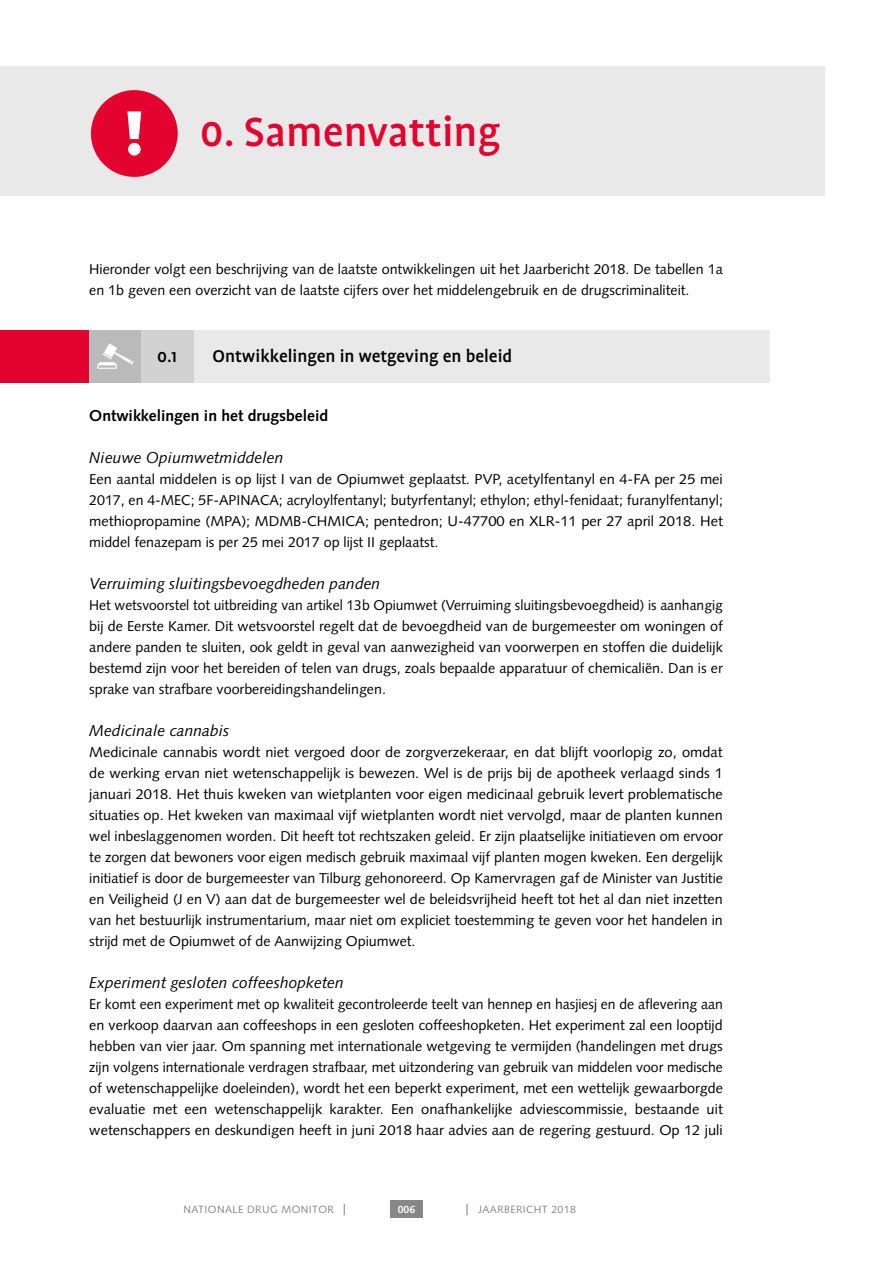
<style>
.page{position:relative;width:893px;height:1263px;background:#fff}
.page>*{position:absolute;margin:0;border:0;box-sizing:border-box;transform-origin:0 0}
.t1{font:500 46.5px "Profile OT";color:#e4032e}
.t2{font:500 19.5px "Profile OT";color:#000}
.t3{font:italic 15.75px "Syntax LT Std";letter-spacing:.005em;color:#000}
.t4{font:700 15.75px "Syntax LT Std";color:#000}
.t5{font:14.25px/21px "Syntax LT Std";color:#000;text-align:justify}
.t6{font:10.5px "Syntax LT Std";letter-spacing:.04em;color:#878787}
.t7{font:700 10.5px "Syntax LT Std";color:#fff}
.s1{font-size:15px}
</style>
<div class="page">
<div style="left:390px;top:1200px;width:33px;height:18px;background:#878787"></div>
<div style="left:0;top:66px;width:825px;height:130px;background:#e9e9e9"></div>
<div style="left:91px;top:90px;width:87px;height:87px;background:#e4032e;border-radius:50%"></div>
<svg style="left:127px;top:111px;width:14px;height:45px"></svg>
<div style="left:0;top:330px;width:89px;height:52px;background:#e4032e"></div>
<div style="left:89px;top:330px;width:53px;height:52px;background:#bababa"></div>
<svg style="left:97px;top:343px;width:37px;height:26px"></svg>
<div style="left:194px;top:330px;width:576px;height:52px;background:#e9e9e9"></div>
<div style="left:142px;top:330px;width:52px;height:52px;background:#d2d2d2"></div>
<h1 class="t1" style="left:200px;top:108px;width:302px">0. Samenvatting</h1>
<p class="t5" style="left:89px;top:259px;width:635px">Hieronder volgt een beschrijving van de laatste ontwikkelingen uit het Jaarbericht 2018. De tabellen 1a en 1b geven een overzicht van de laatste cijfers over het middelengebruik en de drugscriminaliteit.</p>
<h2 class="t2" style="left:157px;top:346px;width:21px">0.1</h2>
<h2 class="t2" style="left:213px;top:346px;width:301px">Ontwikkelingen in wetgeving en beleid</h2>
<p class="t4" style="left:89px;top:407px;width:240px">Ontwikkelingen in het drugsbeleid</p>
<p class="t3" style="left:89px;top:449px;width:196px">Nieuwe Opiumwetmiddelen</p>
<p class="t5" style="left:89px;top:469px;width:635px">Een aantal middelen is op lijst I van de Opiumwet geplaatst. PVP, acetylfentanyl en 4-FA per 25 mei 2017, en 4-MEC; 5F-APINACA; acryloylfentanyl; butyrfentanyl; ethylon; ethyl-fenidaat; furanylfentanyl; methiopropamine (MPA); MDMB-CHMICA; pentedron; U-47700 en XLR-11 per 27 april 2018. Het middel fenazepam is per 25 mei 2017 op lijst II geplaatst.</p>
<p class="t3" style="left:89px;top:575px;width:292px">Verruiming sluitingsbevoegdheden panden</p>
<p class="t5" style="left:89px;top:595px;width:635px">Het wetsvoorstel tot uitbreiding van artikel 13b Opiumwet (Verruiming sluitingsbevoegdheid) is aanhangig bij de Eerste Kamer. Dit wetsvoorstel regelt dat de bevoegdheid van de burgemeester om woningen of andere panden te sluiten, ook geldt in geval van aanwezigheid van voorwerpen en stoffen die duidelijk bestemd zijn voor het bereiden of telen van drugs, zoals bepaalde apparatuur of chemicaliën. Dan is er sprake van strafbare voorbereidingshandelingen.</p>
<p class="t3" style="left:89px;top:722px;width:142px">Medicinale cannabis</p>
<p class="t5" style="left:89px;top:742px;width:635px">Medicinale cannabis wordt niet vergoed door de zorgverzekeraar, en dat blijft voorlopig zo, omdat de werking ervan niet wetenschappelijk is bewezen. Wel is de prijs bij de apotheek verlaagd sinds 1 januari 2018. Het thuis kweken van wietplanten voor eigen medicinaal gebruik levert problematische situaties op. Het kweken van maximaal vijf wietplanten wordt niet vervolgd, maar de planten kunnen wel inbeslaggenomen worden. Dit heeft tot rechtszaken geleid. Er zijn plaatselijke initiatieven om ervoor te zorgen dat bewoners voor eigen medisch gebruik maximaal vijf planten mogen kweken. Een dergelijk initiatief is door de burgemeester van Tilburg gehonoreerd. Op Kamervragen gaf de Minister van Justitie en Veiligheid (J en V) aan dat de burgemeester wel de beleidsvrijheid heeft tot het al dan niet inzetten van het bestuurlijk instrumentarium, maar niet om expliciet toestemming te geven voor het handelen in strijd met de Opiumwet of de Aanwijzing Opiumwet.</p>
<p class="t3" style="left:89px;top:974px;width:256px">Experiment gesloten coffeeshopketen</p>
<p class="t5" style="left:89px;top:994px;width:635px">Er komt een experiment met op kwaliteit gecontroleerde teelt van hennep en hasjiesj en de aflevering aan en verkoop daarvan aan coffeeshops in een gesloten coffeeshopketen. Het experiment zal een looptijd hebben van vier jaar. Om spanning met internationale wetgeving te vermijden (handelingen met drugs zijn volgens internationale verdragen strafbaar, met uitzondering van gebruik van middelen voor medische of wetenschappelijke doeleinden), wordt het een beperkt experiment, met een wettelijk gewaarborgde evaluatie met een wetenschappelijk karakter. Een onafhankelijke adviescommissie, bestaande uit wetenschappers en deskundigen heeft in juni 2018 haar advies aan de regering gestuurd. Op 12 juli</p>
<p class="t6" style="left:184px;top:1203px;width:164px">NATIONALE DRUG MONITOR <span class="s1">|</span></p>
<p class="t7" style="left:398px;top:1203px;width:19px">006</p>
<p class="t6" style="left:465px;top:1203px;width:112px"><span class="s1">|</span> JAARBERICHT 2018</p>
</div>
